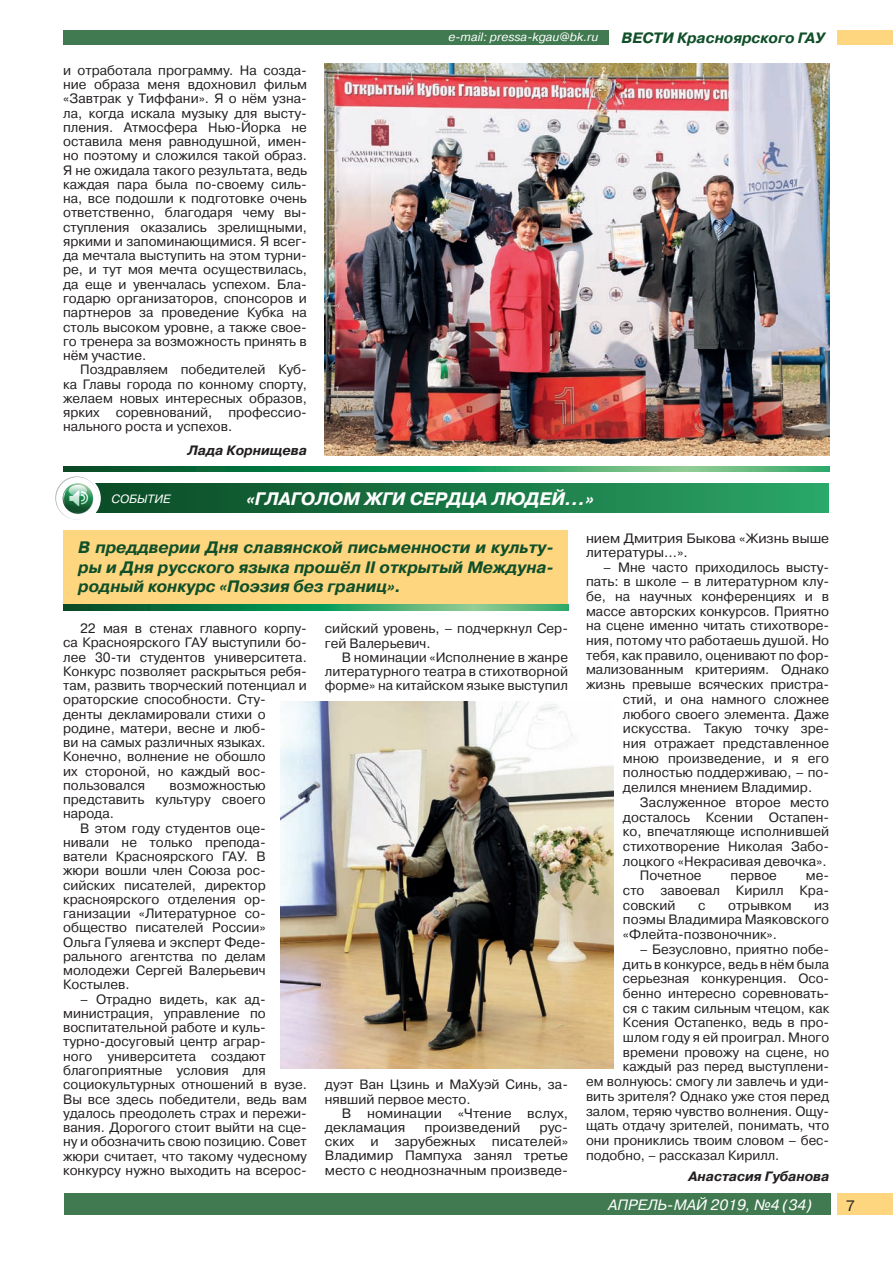
<style>
.page{position:relative;width:893px;height:1263px;background:#fff}
.page>*{position:absolute;margin:0;border:0;box-sizing:border-box;transform-origin:0 0}
.t1{font:italic 700 18px "Pragmatica WINC";color:#fff}
.t2{font:italic 700 16.5px/19.5px "Pragmatica WINC";color:#104f29;text-align:justify}
.t3{font:italic 15px "Pragmatica C";color:#fff}
.t4{font:italic 700 15px "Pragmatica C";color:#104f29}
.t5{font:15px "Pragmatica WINC";color:#231f20}
.t6{font:13.5px/14.2px "Pragmatica WINC";color:#231f20;text-align:justify}
.t7{font:italic 700 13.5px "Pragmatica WINC";color:#231f20}
.t8{font:italic 12px "Pragmatica C";color:#fff}
</style>
<div class="page">
<div style="left:64px;top:1194px;width:766px;height:21px;background:#417a50"></div>
<div style="left:838px;top:1194px;width:55px;height:21px;background:#fed67f"></div>
<div style="left:64px;top:30px;width:545px;height:15px;background:#417a50"></div>
<div style="left:838px;top:30px;width:55px;height:15px;background:#fed67f"></div>
<svg style="left:63px;top:466px;width:766px;height:6px;background:#2c945b"></svg>
<div style="left:62px;top:484px;width:766px;height:28px;background:linear-gradient(to right,#084521,#2aa567)"></div>
<div style="left:64px;top:530px;width:504px;height:76px;background:#fed67f"></div>
<svg style="left:64px;top:605px;width:504px;height:6px;background:#2c945b"></svg>
<div style="left:54px;top:475px;width:47px;height:47px;background:#fff;border-radius:50%"></div>
<svg style="left:55px;top:476px;width:44px;height:44px"></svg>
<img style="left:325px;top:63px;width:504px;height:392px">
<img style="left:280px;top:701px;width:334px;height:367px">
<p class="t6" style="left:63px;top:63px;width:245px">и отработала программу. На созда&shy;ние образа меня вдохновил фильм «Завтрак у Тиффани». Я о нём узна&shy;ла, когда искала музыку для высту&shy;пления. Атмосфера Нью-Йорка не оставила меня равнодушной, имен&shy;но поэтому и сложился такой образ.<br>Я не ожидала такого результата, ведь каждая пара была по-своему силь&shy;на, все подошли к подготовке очень ответственно, благодаря чему вы&shy;ступления оказались зрелищными, яркими и запоминающимися. Я всег&shy;да мечтала выступить на этом турни&shy;ре, и тут моя мечта осуществилась, да еще и увенчалась успехом. Бла&shy;годарю организаторов, спонсоров и партнеров за проведение Кубка на столь высоком уровне, а также свое&shy;го тренера за возможность принять в нём участие.</p>
<p class="t6" style="left:63px;top:363px;width:245px;text-indent:17px">Поздравляем победителей Куб&shy;ка Главы города по конному спорту, желаем новых интересных образов, ярких соревнований, профессио&shy;нального роста и успехов.</p>
<p class="t7" style="left:187px;top:442px;width:121px">Лада Корнищева</p>
<p class="t8" style="left:449px;top:31px;width:151px">e-mail: pressa-kgau@bk.ru</p>
<p class="t4" style="left:622px;top:29px;width:205px">ВЕСТИ Красноярского ГАУ</p>
<h1 class="t1" style="left:246px;top:488px;width:349px">«ГЛАГОЛОМ ЖГИ СЕРДЦА ЛЮДЕЙ…»</h1>
<p class="t2" style="left:78px;top:538px;width:477px">В преддверии Дня славянской письменности и культу&shy;ры и Дня русского языка прошёл II открытый Междуна&shy;родный конкурс «Поэзия без границ».</p>
<p class="t8" style="left:111px;top:492px;width:60px">СОБЫТИЕ</p>
<p class="t6" style="left:586px;top:531px;width:245px">нием Дмитрия Быкова «Жизнь выше литературы…».</p>
<p class="t6" style="left:603px;top:560px;width:228px">– Мне часто приходилось высту-</p>
<p class="t6" style="left:586px;top:574px;width:245px">пать: в школе – в литературном клу-</p>
<p class="t6" style="left:586px;top:589px;width:245px">бе, на научных конференциях и в</p>
<p class="t6" style="left:586px;top:604px;width:245px">массе авторских конкурсов. Приятно</p>
<p class="t6" style="left:586px;top:619px;width:245px">на сцене именно читать стихотворе-</p>
<p class="t6" style="left:586px;top:633px;width:245px">ния, потому что работаешь душой. Но</p>
<p class="t6" style="left:586px;top:648px;width:245px">тебя, как правило, оценивают по фор-</p>
<p class="t6" style="left:586px;top:663px;width:245px">мализованным критериям. Однако</p>
<p class="t6" style="left:586px;top:677px;width:245px">жизнь превыше всяческих пристра-</p>
<p class="t6" style="left:623px;top:692px;width:208px">стий, и она намного сложнее</p>
<p class="t6" style="left:623px;top:707px;width:208px">любого своего элемента. Даже</p>
<p class="t6" style="left:623px;top:722px;width:208px">искусства. Такую точку зре-</p>
<p class="t6" style="left:623px;top:736px;width:208px">ния отражает представленное</p>
<p class="t6" style="left:623px;top:751px;width:208px">мною произведение, и я его</p>
<p class="t6" style="left:623px;top:766px;width:208px">полностью поддерживаю, – по-</p>
<p class="t6" style="left:623px;top:780px;width:191px">делился мнением Владимир.</p>
<p class="t6" style="left:640px;top:795px;width:191px">Заслуженное второе место</p>
<p class="t6" style="left:623px;top:810px;width:208px">досталось Ксении Остапен-</p>
<p class="t6" style="left:623px;top:824px;width:208px">ко, впечатляюще исполнившей</p>
<p class="t6" style="left:623px;top:839px;width:208px">стихотворение Николая Забо-</p>
<p class="t6" style="left:623px;top:854px;width:205px">лоцкого «Некрасивая девочка».</p>
<p class="t6" style="left:640px;top:869px;width:63px">Почетное</p>
<p class="t6" style="left:731px;top:869px;width:48px">первое</p>
<p class="t6" style="left:63px;top:621px;width:245px;text-align:left;text-indent:17px">22 мая в стенах главного корпу&shy;са Красноярского ГАУ выступили бо&shy;лее 30-ти студентов университета.<br>Конкурс позволяет раскрыться ребя&shy;там, развить творческий потенциал и ораторские способности. Сту&shy;денты декламировали стихи о родине, матери, весне и люб-<br>ви на самых различных языках.<br>Конечно, волнение не обошло<br>их стороной, но каждый вос&shy;пользовался</p>
<p class="t6" style="left:325px;top:621px;width:245px">сийский уровень, – подчеркнул Сер&shy;гей Валерьевич.</p>
<p class="t6" style="left:325px;top:650px;width:245px;text-indent:17px">В номинации «Исполнение в жанре литературного театра в стихотворной форме» на китайском языке выступил</p>
<p class="t6" style="left:63px;top:778px;width:204px;text-indent:106px">возможностью представить культуру своего народа.</p>
<p class="t6" style="left:63px;top:821px;width:204px;text-indent:17px">В этом году студентов оце&shy;нивали не только препода&shy;ватели Красноярского ГАУ. В жюри вошли член Союза рос&shy;сийских писателей, директор красноярского отделения ор&shy;ганизации «Литературное со&shy;общество писателей России» Ольга Гуляева и эксперт Феде&shy;рального агентства по делам молодежи Сергей Валерьевич Костылев.</p>
<p class="t6" style="left:63px;top:992px;width:245px;text-align:left;text-indent:17px">– Отрадно видеть, как ад&shy;министрация, управление по воспитательной работе и куль&shy;турно-досуговый центр аграр-<br>ного университета создают благоприятные условия для социокультурных отношений в вузе.<br>Вы все здесь победители, ведь вам удалось преодолеть страх и пережи&shy;вания. Дорогого стоит выйти на сце&shy;ну и обозначить свою позицию. Совет жюри считает, что такому чудесному конкурсу нужно выходить на всерос-</p>
<p class="t6" style="left:623px;top:868px;width:208px;line-height:14.7px;text-indent:183px">ме&shy;сто завоевал Кирилл Кра&shy;совский</p>
<p class="t6" style="left:623px;top:898px;width:208px;line-height:14.7px;text-indent:191px">из поэмы Владимира Маяковского «Флейта-позвоночник».</p>
<p class="t6" style="left:640px;top:942px;width:191px">– Безусловно, приятно побе-</p>
<p class="t6" style="left:623px;top:957px;width:208px">дить в конкурсе, ведь в нём была</p>
<p class="t6" style="left:623px;top:971px;width:208px">серьезная конкуренция. Осо-</p>
<p class="t6" style="left:623px;top:986px;width:208px">бенно интересно соревновать-</p>
<p class="t6" style="left:623px;top:1001px;width:208px">ся с таким сильным чтецом, как</p>
<p class="t6" style="left:623px;top:1015px;width:208px">Ксения Остапенко, ведь в про-</p>
<p class="t6" style="left:623px;top:1030px;width:208px">шлом году я ей проиграл. Много</p>
<p class="t6" style="left:623px;top:1045px;width:208px">времени провожу на сцене, но</p>
<p class="t6" style="left:623px;top:1060px;width:208px">каждый раз перед выступлени-</p>
<p class="t6" style="left:586px;top:1074px;width:245px">ем волнуюсь: смогу ли завлечь и уди-</p>
<p class="t6" style="left:586px;top:1089px;width:245px">вить зрителя? Однако уже стоя перед</p>
<p class="t6" style="left:586px;top:1104px;width:245px">залом, теряю чувство волнения. Ощу-</p>
<p class="t6" style="left:586px;top:1118px;width:245px">щать отдачу зрителей, понимать, что</p>
<p class="t6" style="left:586px;top:1133px;width:245px">они прониклись твоим словом – бес-</p>
<p class="t6" style="left:586px;top:1148px;width:195px">подобно, – рассказал Кирилл.</p>
<p class="t7" style="left:688px;top:1169px;width:142px">Анастасия Губанова</p>
<p class="t6" style="left:698px;top:898px;width:9px">с</p>
<p class="t6" style="left:728px;top:898px;width:65px">отрывком</p>
<p class="t6" style="left:325px;top:1078px;width:245px">дуэт Ван Цзинь и МаХуэй Синь, за&shy;нявший первое место.</p>
<p class="t6" style="left:325px;top:1106px;width:245px;text-indent:17px">В номинации «Чтение вслух, декламация</p>
<p class="t6" style="left:424px;top:1120px;width:98px">произведений</p>
<p class="t6" style="left:325px;top:1120px;width:245px;text-indent:214px">рус&shy;ских и зарубежных писателей» Владимир Пампуха занял третье место с неоднозначным произведе-</p>
<p class="t3" style="left:608px;top:1196px;width:205px">АПРЕЛЬ-МАЙ 2019, №4 (34)</p>
<p class="t5" style="left:846px;top:1197px;width:10px">7</p>
</div>
